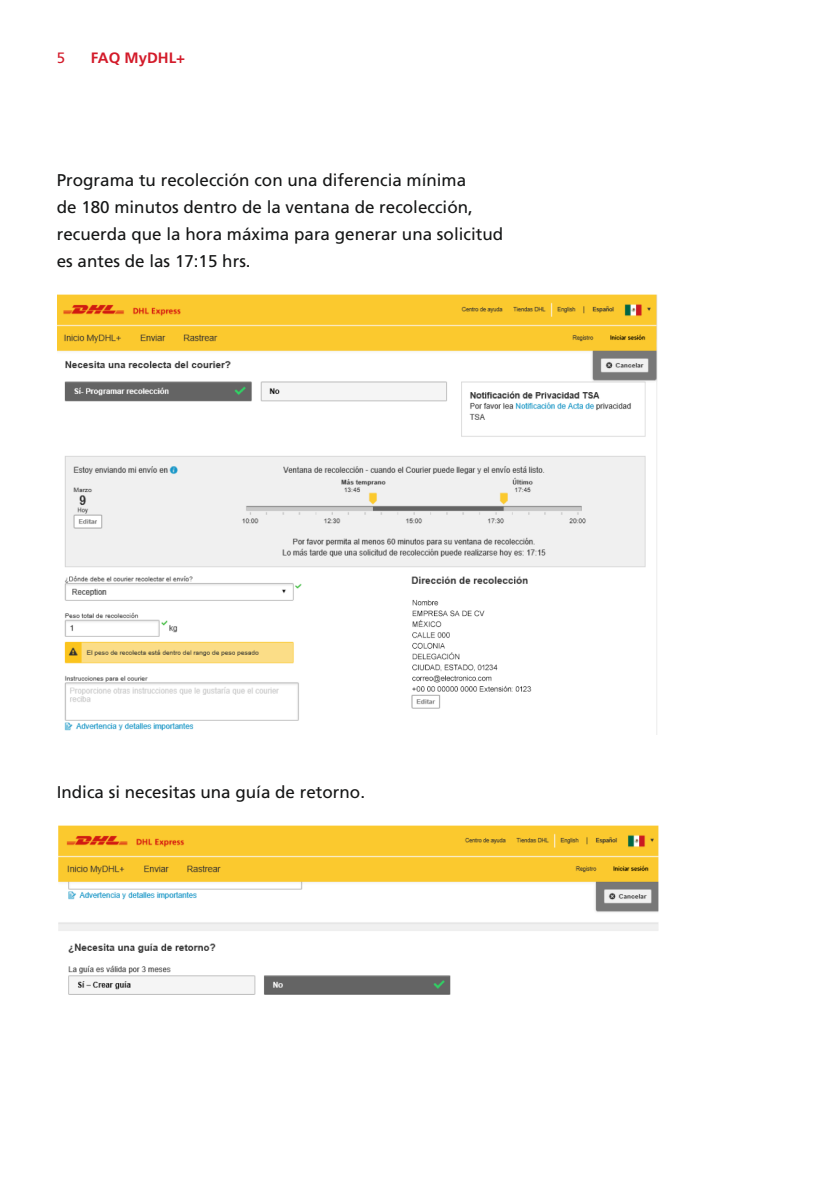
<style>
.page{position:relative;width:840px;height:1191px;background:#fff}
.page>*{position:absolute;margin:0;border:0;box-sizing:border-box;transform-origin:0 0}
._03_Copy_text_8_5pt{font:17px/27.2px "Frutiger LT Std";color:#151616}
.t1{font:700 15px "Frutiger LT Std";color:#d31b2a}
._04_Running_title_7{font:15px "Frutiger LT Std";color:#d31b2a}
</style>
<div class="page">
<img style="left:57px;top:295px;width:601px;height:439px">
<img style="left:58px;top:825px;width:601px;height:170px">
<p class="_04_Running_title_7" style="left:57px;top:49px;width:10px">5</p>
<p class="t1" style="left:91px;top:49px;width:96px">FAQ MyDHL+</p>
<p class="_03_Copy_text_8_5pt" style="left:57px;top:166px;width:447px">Programa tu recolección con una diferencia mínima<br>de 180 minutos dentro de la ventana de recolección, recuerda que la hora máxima para generar una solicitud es antes de las 17:15 hrs.</p>
<p class="_03_Copy_text_8_5pt" style="left:57px;top:779px;width:309px">Indica si necesitas una guía de retorno.</p>
</div>
